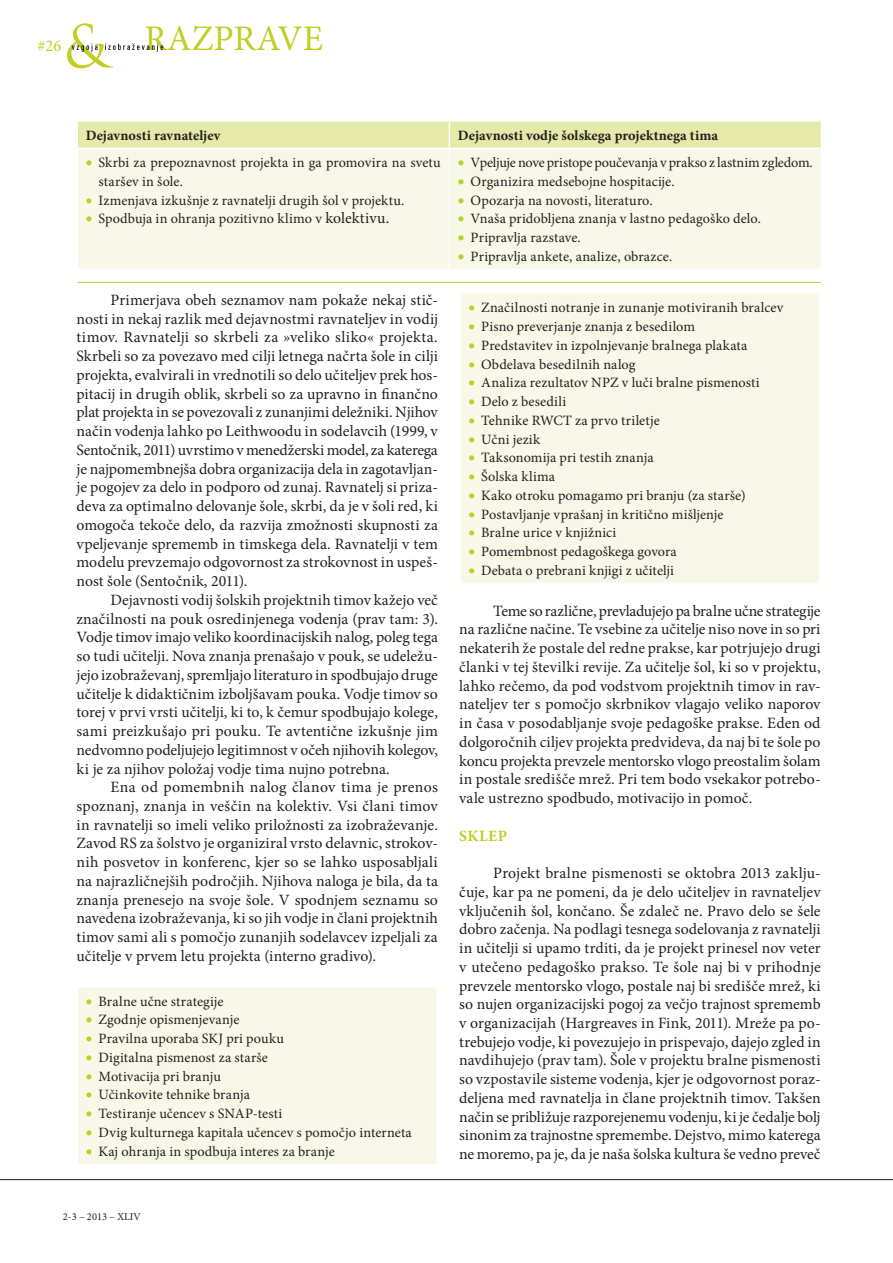
<style>
.page{position:relative;width:893px;height:1263px;background:#fff}
.page>*{position:absolute;margin:0;border:0;box-sizing:border-box;transform-origin:0 0}
.t1{font:36px "Minion Pro";color:#c1ce23}
.t2{font:16.5px "Minion Pro";color:#c1ce23}
.t3{font:15.75px/18.8px "Minion Pro";color:#231f20;text-align:justify}
.t4{font:700 15.75px "Minion Pro";letter-spacing:.025em;color:#c1ce23}
.t5{font:14.25px/18.8px "Minion Pro";letter-spacing:.005em;color:#231f20}
.t6{font:700 14.25px "Minion Pro";letter-spacing:.005em;color:#231f20}
.t7{font:10.5px "Minion Pro";color:#231f20}
.s1{color:#c1ce23}
.s2{font-size:15.75px}
</style>
<div class="page">
<hr style="left:0;top:1179px;width:893px;height:1px;background:#231f20">
<div style="left:77px;top:987px;width:360px;height:177px;background:#f7f8e7"></div>
<hr style="left:77px;top:987px;width:1px;height:177px;background:#fff">
<hr style="left:436px;top:987px;width:2px;height:177px;background:#fff">
<div style="left:460px;top:293px;width:360px;height:290px;background:#f7f8e7"></div>
<hr style="left:459px;top:293px;width:2px;height:290px;background:#fff">
<hr style="left:819px;top:293px;width:2px;height:290px;background:#fff">
<div style="left:78px;top:149px;width:743px;height:120px;background:#f7f8e7"></div>
<div style="left:77px;top:121px;width:744px;height:26px;background:#e5e9a9"></div>
<hr style="left:449px;top:149px;width:1px;height:120px;background:#fff">
<svg style="left:67px;top:23px;width:96px;height:45px"></svg>
<hr style="left:77px;top:282px;width:744px;height:1px;background:#c1ce23">
<p class="t2" style="left:38px;top:35px;width:25px">#26</p>
<h1 class="t1" style="left:144px;top:14px;width:180px">RAZPRAVE</h1>
<p class="t6" style="left:86px;top:125px;width:136px">Dejavnosti ravnateljev</p>
<p class="t6" style="left:458px;top:125px;width:262px">Dejavnosti vodje šolskega projektnega tima</p>
<p class="t5" style="left:99px;top:153px;width:344px;text-indent:-13px"><span class="s1">•</span> Skrbi za prepoznavnost projekta in ga promovira na svetu staršev in šole.</p>
<p class="t5" style="left:86px;top:191px;width:320px"><span class="s1">•</span> Izmenjava izkušnje z ravnatelji drugih šol v projektu.</p>
<p class="t5" style="left:86px;top:210px;width:305px"><span class="s1">•</span> Spodbuja in ohranja pozitivno klimo v <span class="s2">kolektivu.</span></p>
<p class="t5" style="left:458px;top:153px;width:356px"><span class="s1">•</span> Vpeljuje nove pristope poučevanja v prakso z lastnim zgledom.</p>
<p class="t5" style="left:458px;top:172px;width:218px"><span class="s1">•</span> Organizira medsebojne hospitacije.</p>
<p class="t5" style="left:458px;top:191px;width:196px"><span class="s1">•</span> Opozarja na novosti, literaturo.</p>
<p class="t5" style="left:458px;top:210px;width:305px"><span class="s1">•</span> Vnaša pridobljena znanja v lastno pedagoško delo.</p>
<p class="t5" style="left:458px;top:228px;width:124px"><span class="s1">•</span> Pripravlja razstave.</p>
<p class="t5" style="left:458px;top:247px;width:216px"><span class="s1">•</span> Pripravlja ankete, analize, obrazce.</p>
<p class="t3" style="left:77px;top:291px;width:363px;text-indent:34px">Primerjava obeh seznamov nam pokaže nekaj stič&shy;nosti in nekaj razlik med dejavnostmi ravnateljev in vodij timov. Ravnatelji so skrbeli za »veliko sliko« projekta.<br>Skrbeli so za povezavo med cilji letnega načrta šole in cilji projekta, evalvirali in vrednotili so delo učiteljev prek hos&shy;pitacij in drugih oblik, skrbeli so za upravno in finančno plat projekta in se povezovali z zunanjimi deležniki. Njihov način vodenja lahko po Leithwoodu in sodelavcih (1999, v Sentočnik, 2011) uvrstimo v menedžerski model, za katerega je najpomembnejša dobra organizacija dela in zagotavljan&shy;je pogojev za delo in podporo od zunaj. Ravnatelj si priza&shy;deva za optimalno delovanje šole, skrbi, da je v šoli red, ki omogoča tekoče delo, da razvija zmožnosti skupnosti za vpeljevanje sprememb in timskega dela. Ravnatelji v tem modelu prevzemajo odgovornost za strokovnost in uspeš&shy;nost šole (Sentočnik, 2011).</p>
<p class="t3" style="left:77px;top:590px;width:363px;text-indent:34px">Dejavnosti vodij šolskih projektnih timov kažejo več značilnosti na pouk osredinjenega vodenja (prav tam: 3).<br>Vodje timov imajo veliko koordinacijskih nalog, poleg tega so tudi učitelji. Nova znanja prenašajo v pouk, se udeležu&shy;jejo izobraževanj, spremljajo literaturo in spodbujajo druge učitelje k didaktičnim izboljšavam pouka. Vodje timov so torej v prvi vrsti učitelji, ki to, k čemur spodbujajo kolege, sami preizkušajo pri pouku. Te avtentične izkušnje jim nedvomno podeljujejo legitimnost v očeh njihovih kolegov, ki je za njihov položaj vodje tima nujno potrebna.</p>
<p class="t3" style="left:77px;top:778px;width:363px;text-indent:34px">Ena od pomembnih nalog članov tima je prenos spoznanj, znanja in veščin na kolektiv. Vsi člani timov in ravnatelji so imeli veliko priložnosti za izobraževanje.<br>Zavod RS za šolstvo je organiziral vrsto delavnic, strokov&shy;nih posvetov in konferenc, kjer so se lahko usposabljali na najrazličnejših področjih. Njihova naloga je bila, da ta znanja prenesejo na svoje šole. V spodnjem seznamu so navedena izobraževanja, ki so jih vodje in člani projektnih timov sami ali s pomočjo zunanjih sodelavcev izpeljali za učitelje v prvem letu projekta (interno gradivo).</p>
<p class="t5" style="left:86px;top:992px;width:139px"><span class="s1">•</span> Bralne učne strategije</p>
<p class="t5" style="left:86px;top:1010px;width:155px"><span class="s1">•</span> Zgodnje opismenjevanje</p>
<p class="t5" style="left:86px;top:1029px;width:200px"><span class="s1">•</span> Pravilna uporaba SKJ pri pouku</p>
<p class="t5" style="left:86px;top:1048px;width:184px"><span class="s1">•</span> Digitalna pismenost za starše</p>
<p class="t5" style="left:86px;top:1067px;width:137px"><span class="s1">•</span> Motivacija pri branju</p>
<p class="t5" style="left:86px;top:1085px;width:166px"><span class="s1">•</span> Učinkovite tehnike branja</p>
<p class="t5" style="left:86px;top:1104px;width:198px"><span class="s1">•</span> Testiranje učencev s SNAP-testi</p>
<p class="t5" style="left:86px;top:1123px;width:328px"><span class="s1">•</span> Dvig kulturnega kapitala učencev s pomočjo interneta</p>
<p class="t5" style="left:86px;top:1142px;width:250px"><span class="s1">•</span> Kaj ohranja in spodbuja interes za branje</p>
<p class="t5" style="left:468px;top:298px;width:316px"><span class="s1">•</span> Značilnosti notranje in zunanje motiviranih bralcev</p>
<p class="t5" style="left:468px;top:317px;width:228px"><span class="s1">•</span> Pisno preverjanje znanja z besedilom</p>
<p class="t5" style="left:468px;top:336px;width:280px"><span class="s1">•</span> Predstavitev in izpolnjevanje bralnega plakata</p>
<p class="t5" style="left:468px;top:355px;width:169px"><span class="s1">•</span> Obdelava besedilnih nalog</p>
<p class="t5" style="left:468px;top:373px;width:293px"><span class="s1">•</span> Analiza rezultatov NPZ v luči bralne pismenosti</p>
<p class="t5" style="left:468px;top:392px;width:99px"><span class="s1">•</span> Delo z besedili</p>
<p class="t5" style="left:468px;top:411px;width:193px"><span class="s1">•</span> Tehnike RWCT za prvo triletje</p>
<p class="t5" style="left:468px;top:430px;width:73px"><span class="s1">•</span> Učni jezik</p>
<p class="t5" style="left:468px;top:448px;width:187px"><span class="s1">•</span> Taksonomija pri testih znanja</p>
<p class="t5" style="left:468px;top:467px;width:88px"><span class="s1">•</span> Šolska klima</p>
<p class="t5" style="left:468px;top:486px;width:279px"><span class="s1">•</span> Kako otroku pomagamo pri branju (za starše)</p>
<p class="t5" style="left:468px;top:505px;width:257px"><span class="s1">•</span> Postavljanje vprašanj in kritično mišljenje</p>
<p class="t5" style="left:468px;top:523px;width:149px"><span class="s1">•</span> Bralne urice v knjižnici</p>
<p class="t5" style="left:468px;top:542px;width:210px"><span class="s1">•</span> Pomembnost pedagoškega govora</p>
<p class="t5" style="left:468px;top:561px;width:207px"><span class="s1">•</span> Debata o prebrani knjigi z učitelji</p>
<p class="t3" style="left:459px;top:601px;width:363px;text-indent:34px">Teme so različne, prevladujejo pa bralne učne strategije na različne načine. Te vsebine za učitelje niso nove in so pri nekaterih že postale del redne prakse, kar potrjujejo drugi članki v tej številki revije. Za učitelje šol, ki so v projektu, lahko rečemo, da pod vodstvom projektnih timov in rav&shy;nateljev ter s pomočjo skrbnikov vlagajo veliko naporov in časa v posodabljanje svoje pedagoške prakse. Eden od dolgoročnih ciljev projekta predvideva, da naj bi te šole po koncu projekta prevzele mentorsko vlogo preostalim šolam in postale središče mrež. Pri tem bodo vsekakor potrebo&shy;vale ustrezno spodbudo, motivacijo in pomoč.</p>
<p class="t4" style="left:459px;top:824px;width:49px">SKLEP</p>
<p class="t3" style="left:459px;top:864px;width:363px;text-indent:34px">Projekt bralne pismenosti se oktobra 2013 zaklju&shy;čuje, kar pa ne pomeni, da je delo učiteljev in ravnateljev vključenih šol, končano. Še zdaleč ne. Pravo delo se šele dobro začenja. Na podlagi tesnega sodelovanja z ravnatelji in učitelji si upamo trditi, da je projekt prinesel nov veter v utečeno pedagoško prakso. Te šole naj bi v prihodnje prevzele mentorsko vlogo, postale naj bi središče mrež, ki so nujen organizacijski pogoj za večjo trajnost sprememb v organizacijah (Hargreaves in Fink, 2011). Mreže pa po&shy;trebujejo vodje, ki povezujejo in prispevajo, dajejo zgled in navdihujejo (prav tam). Šole v projektu bralne pismenosti so vzpostavile sisteme vodenja, kjer je odgovornost poraz&shy;deljena med ravnatelja in člane projektnih timov. Takšen način se približuje razporejenemu vodenju, ki je čedalje bolj sinonim za trajnostne spremembe. Dejstvo, mimo katerega ne moremo, pa je, da je naša šolska kultura še vedno preveč</p>
<p class="t7" style="left:63px;top:1210px;width:79px">2-3 – 2013 – XLIV</p>
</div>
